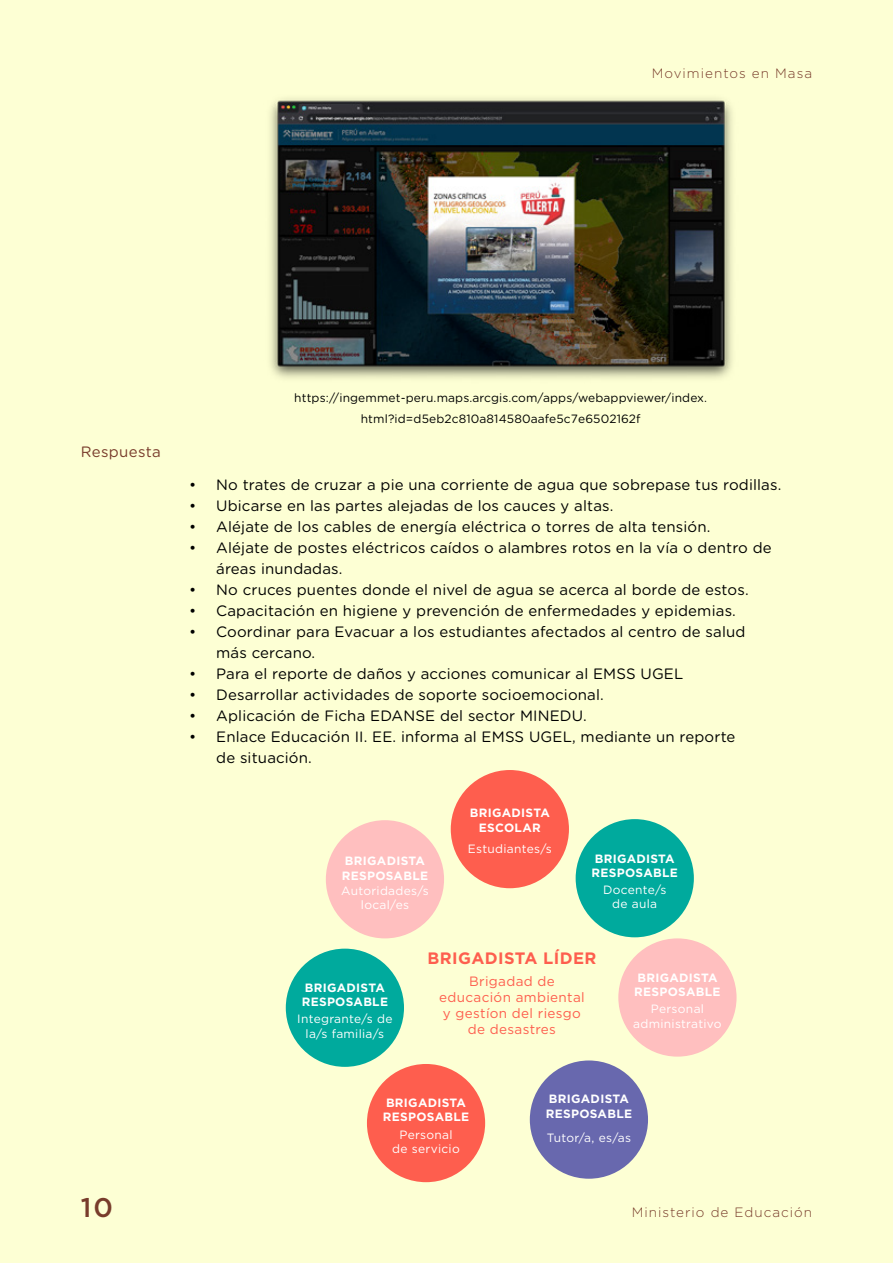
<style>
.page{position:relative;width:893px;height:1263px;background:#fdffd4}
.page>*{position:absolute;margin:0;border:0;box-sizing:border-box;transform-origin:0 0}
.t1{font:500 27px "Gotham";color:#783c2b}
.t2{font:700 16.5px "Gotham";letter-spacing:.025em;color:#fe5e4e}
.t3{font:15px/21px "Gotham Rnd";letter-spacing:.01em;color:#000}
.t4{font:15px "Gotham Rnd";letter-spacing:.025em;color:#783b2b}
.t5{font:13.5px/16.2px "Gotham";letter-spacing:.025em;color:#fe5e4e;text-align:center}
.t6{font:300 13.5px "Gotham";letter-spacing:.075em;color:#783c2b}
.t7{font:700 12px/14.4px "Gotham";letter-spacing:.025em;color:#fff}
.t8{font:12px/14.4px "Gotham";letter-spacing:.025em;color:#fff;text-align:center}
.t9{font:12px/21px "Gotham Rnd";letter-spacing:.01em;color:#000;text-align:center}
</style>
<div class="page">
<div style="left:618px;top:938px;width:118px;height:118px;background:#ffbfbf;border-radius:50%"></div>
<div style="left:286px;top:949px;width:118px;height:118px;background:#00aa9d;border-radius:50%"></div>
<div style="left:326px;top:820px;width:118px;height:118px;background:#ffbfbf;border-radius:50%"></div>
<div style="left:576px;top:819px;width:118px;height:118px;background:#00aa9d;border-radius:50%"></div>
<div style="left:451px;top:770px;width:118px;height:118px;background:#fe5e4e;border-radius:50%"></div>
<div style="left:367px;top:1064px;width:118px;height:118px;background:#fe5e4e;border-radius:50%"></div>
<div style="left:530px;top:1060px;width:118px;height:119px;background:#6868ae;border-radius:50%"></div>
<img style="left:270px;top:98px;width:462px;height:281px">
<p class="t6" style="left:652px;top:64px;width:162px">Movimientos en Masa</p>
<p class="t4" style="left:81px;top:442px;width:82px">Respuesta</p>
<p class="t9" style="left:294px;top:387px;width:415px">https://ingemmet-peru.maps.arcgis.com/apps/webappviewer/index. html?id=d5eb2c810a814580aafe5c7e6502162f</p>
<p class="t3" style="left:189px;top:473px;width:594px">• No trates de cruzar a pie una corriente de agua que sobrepase tus rodillas.</p>
<p class="t3" style="left:189px;top:494px;width:426px">• Ubicarse en las partes alejadas de los cauces y altas.</p>
<p class="t3" style="left:189px;top:515px;width:523px">• Aléjate de los cables de energía eléctrica o torres de alta tensión.</p>
<p class="t3" style="left:216px;top:536px;width:557px;text-indent:-27px">• Aléjate de postes eléctricos caídos o alambres rotos en la vía o dentro de áreas inundadas.</p>
<p class="t3" style="left:189px;top:578px;width:561px">• No cruces puentes donde el nivel de agua se acerca al borde de estos.</p>
<p class="t3" style="left:189px;top:599px;width:548px">• Capacitación en higiene y prevención de enfermedades y epidemias.</p>
<p class="t3" style="left:216px;top:620px;width:531px;text-indent:-27px">• Coordinar para Evacuar a los estudiantes afectados al centro de salud más cercano.</p>
<p class="t3" style="left:189px;top:662px;width:496px">• Para el reporte de daños y acciones comunicar al EMSS UGEL</p>
<p class="t3" style="left:189px;top:683px;width:416px">• Desarrollar actividades de soporte socioemocional.</p>
<p class="t3" style="left:189px;top:704px;width:399px">• Aplicación de Ficha EDANSE del sector MINEDU.</p>
<p class="t3" style="left:216px;top:725px;width:521px;text-indent:-27px">• Enlace Educación II. EE. informa al EMSS UGEL, mediante un reporte de situación.</p>
<p class="t7" style="left:342px;top:854px;width:88px">BRIGADISTA<br>RESPOSABLE</p>
<p class="t7" style="left:470px;top:806px;width:82px;text-align:center">BRIGADISTA<br>ESCOLAR</p>
<p class="t8" style="left:468px;top:841px;width:86px">Estudiantes/s</p>
<p class="t7" style="left:592px;top:851px;width:88px">BRIGADISTA<br>RESPOSABLE</p>
<p class="t8" style="left:341px;top:883px;width:89px">Autoridades/s local/es</p>
<p class="t8" style="left:603px;top:882px;width:65px">Docente/s de aula</p>
<p class="t2" style="left:427px;top:947px;width:171px">BRIGADISTA LÍDER</p>
<p class="t7" style="left:302px;top:980px;width:88px">BRIGADISTA<br>RESPOSABLE</p>
<p class="t5" style="left:439px;top:973px;width:147px">Brigadad de educación ambiental y gestíon del riesgo de desastres</p>
<p class="t8" style="left:297px;top:1012px;width:97px">Integrante/s de la/s familia/s</p>
<p class="t7" style="left:634px;top:970px;width:88px">BRIGADISTA<br>RESPOSABLE</p>
<p class="t8" style="left:633px;top:1001px;width:90px">Personal administrativo</p>
<p class="t7" style="left:383px;top:1095px;width:88px">BRIGADISTA<br>RESPOSABLE</p>
<p class="t7" style="left:546px;top:1092px;width:88px">BRIGADISTA<br>RESPOSABLE</p>
<p class="t8" style="left:392px;top:1127px;width:69px">Personal de servicio</p>
<p class="t8" style="left:547px;top:1131px;width:86px">Tutor/a, es/as</p>
<h1 class="t1" style="left:81px;top:1190px;width:34px">10</h1>
<p class="t6" style="left:632px;top:1204px;width:182px">Ministerio de Educación</p>
</div>
